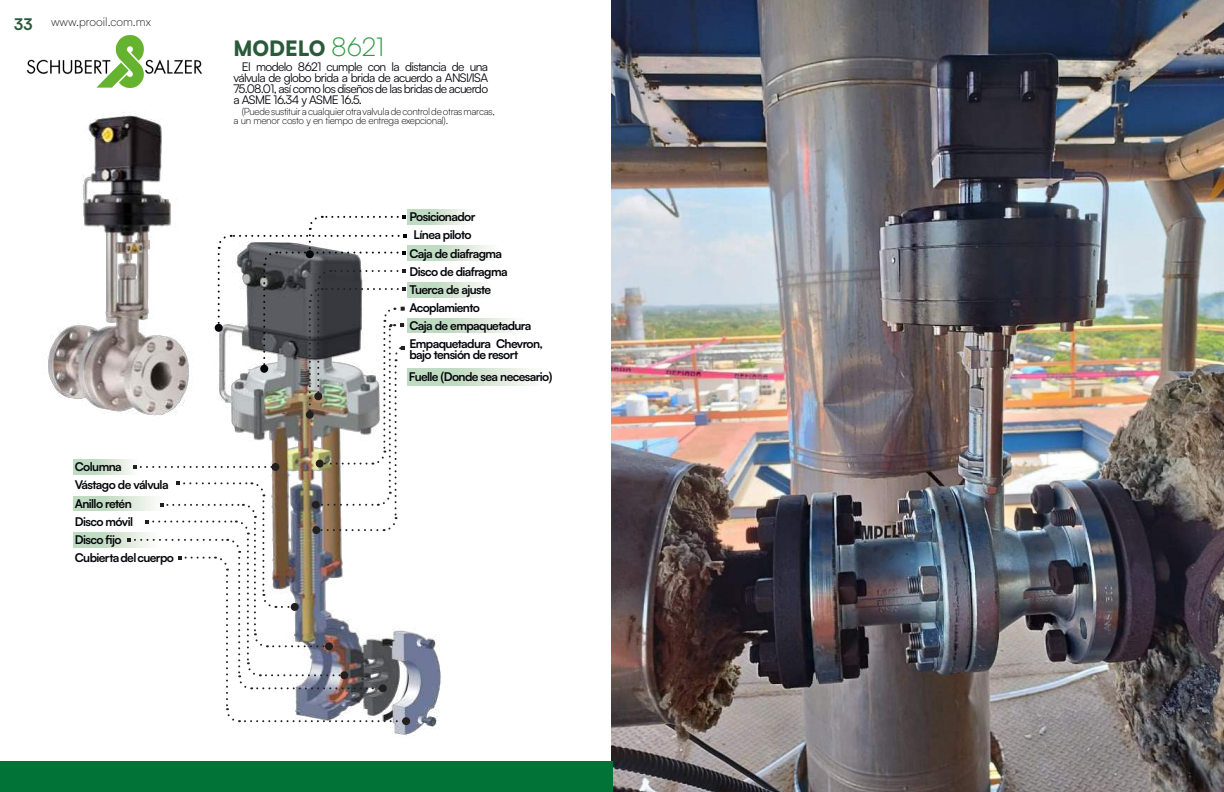
<style>
.page{position:relative;width:1224px;height:792px;background:#fff}
.page>*{position:absolute;margin:0;border:0;box-sizing:border-box;transform-origin:0 0}
.t1{font:900 21px "Satoshi";color:#2b5a3a}
.t2{font:700 12px/18.7px "Satoshi";letter-spacing:-.05em;color:#05060b}
.t3{font:12px/11px "Satoshi";letter-spacing:-.05em;color:#05060b;text-align:justify}
.t4{font:300 12px "Satoshi";color:#241f1f}
.t5{font:300 10px/9px "Satoshi";letter-spacing:-.03em;color:#05060b}
.s1{font-weight:700;font-size:16px;color:#2b5a3a}
.s2{font-weight:300;font-size:26px;color:#319942}
</style>
<div class="page">
<svg style="left:442px;top:319px;width:72px;height:13px"></svg>
<svg style="left:442px;top:369px;width:90px;height:16px"></svg>
<svg style="left:442px;top:210px;width:25px;height:14px"></svg>
<svg style="left:73px;top:460px;width:54px;height:14px"></svg>
<svg style="left:442px;top:246px;width:48px;height:14px"></svg>
<svg style="left:73px;top:496px;width:54px;height:14px"></svg>
<svg style="left:442px;top:283px;width:42px;height:14px"></svg>
<svg style="left:73px;top:533px;width:54px;height:14px"></svg>
<img style="left:26px;top:35px;width:177px;height:52px">
<img style="left:392px;top:209px;width:50px;height:527px">
<svg style="left:127px;top:215px;width:280px;height:508px"></svg>
<div style="left:402px;top:717px;width:8px;height:8px;background:#241f1f;border-radius:50%"></div>
<img style="left:47px;top:113px;width:180px;height:313px">
<img style="left:612px;top:0;width:612px;height:792px">
<div style="left:0;top:762px;width:612px;height:30px;background:#027337"></div>
<p class="t4" style="left:14px;top:14px;width:138px"><span class="s1">33</span> www.prooil.com.mx</p>
<p class="t2" style="left:75px;top:457px;width:48px">Columna</p>
<p class="t2" style="left:75px;top:475px;width:95px">Vástago de válvula</p>
<p class="t2" style="left:75px;top:493px;width:58px">Anillo retén</p>
<p class="t2" style="left:75px;top:512px;width:60px">Disco móvil</p>
<p class="t2" style="left:75px;top:530px;width:48px">Disco fijo</p>
<p class="t2" style="left:75px;top:548px;width:101px">Cubierta del cuerpo</p>
<h1 class="t1" style="left:233px;top:32px;width:152px">MODELO <span class="s2">8621</span></h1>
<p class="t3" style="left:233px;top:61px;width:256px;text-indent:9px">El modelo 8621 cumple con la distancia de una válvula de globo brida a brida de acuerdo a ANSI/ISA 75.08.01, así como los diseños de las bridas de acuerdo a ASME 16.34 y ASME 16.5.</p>
<p class="t5" style="left:233px;top:106px;width:263px;text-indent:9px">(Puede sustituir a cualquier otra valvula de control deotrasmarcas, a un menor costo y en tiempo de entrega exepcional).</p>
<p class="t2" style="left:409px;top:207px;width:68px">Posicionador</p>
<p class="t2" style="left:414px;top:225px;width:60px">Línea piloto</p>
<p class="t2" style="left:409px;top:243px;width:94px">Caja de diafragma</p>
<p class="t2" style="left:409px;top:262px;width:100px">Disco de diafragma</p>
<p class="t2" style="left:409px;top:280px;width:83px">Tuerca de ajuste</p>
<p class="t2" style="left:409px;top:298px;width:72px">Acoplamiento</p>
<p class="t2" style="left:409px;top:315px;width:135px">Caja de empaquetadura<br>Empaquetadura Chevron,</p>
<p class="t2" style="left:409px;top:343px;width:145px;line-height:21.9px">bajo tensión de resort<br>Fuelle (Donde sea necesario)</p>
</div>
